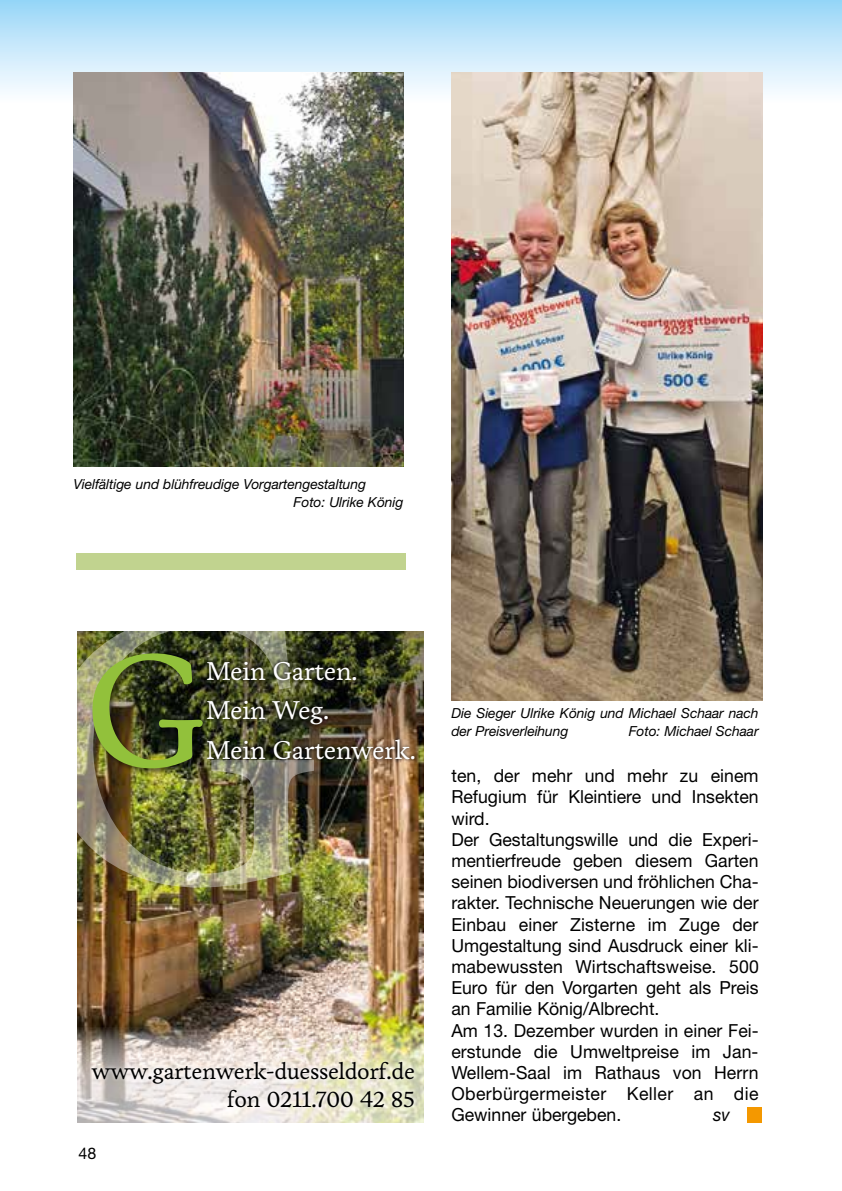
<style>
.page{position:relative;width:842px;height:1191px;background:#fff}
.page>*{position:absolute;margin:0;border:0;box-sizing:border-box;transform-origin:0 0}
.t1{font:404.6px "Minion Pro";color:#fff}
.t2{font:164.4px "Livory";color:#92c13b}
.t3{font:26.4px/39.4px "Livory";letter-spacing:-.02em;color:#fff}
.t4{font:23px/27.6px "Livory";letter-spacing:-.02em;color:#000;text-align:right}
.t5{font:18px/21.2px "Helvetica Neue LT Std";color:#000}
.t6{font:italic 18px "Helvetica Neue LT Std";color:#000}
.t7{font:16px "Helvetica Neue LT Std";color:#000}
.t8{font:italic 13.8px/18px "Helvetica Neue LT Std";letter-spacing:-.005em;color:#000}
</style>
<div class="page">
<div style="left:747px;top:1107px;width:14px;height:15px;background:#f49800"></div>
<div style="left:0;top:0;width:842px;height:102px;background:linear-gradient(to bottom,#98d5f7,#fffeff)"></div>
<img style="left:73px;top:72px;width:331px;height:394px">
<img style="left:452px;top:72px;width:311px;height:629px">
<img style="left:77px;top:768px;width:346px;height:257px">
<img style="left:77px;top:1025px;width:346px;height:98px">
<img style="left:77px;top:632px;width:346px;height:136px">
<svg style="left:88px;top:1057px;width:330px;height:54px"></svg>
<img style="left:211px;top:657px;width:208px;height:106px">
<div style="left:91px;top:652px;width:120px;height:124px;background:#000;opacity:.53"></div>
<div style="left:77px;top:553px;width:329px;height:17px;background:#c1d38f"></div>
<p class="t8" style="left:294px;top:475px;width:111px;text-indent:-220px">Vielfältige und blühfreudige Vorgartengestaltung<br>Foto: Ulrike König</p>
<h1 class="t1" style="left:34px;top:481px;width:291px">G</h1>
<h2 class="t2" style="left:83px;top:612px;width:126px">G</h2>
<h3 class="t3" style="left:206px;top:651px;width:154px">Mein Garten.<br>Mein Weg.</h3>
<h3 class="t3" style="left:206px;top:730px;width:212px">Mein Gartenwerk.</h3>
<p class="t4" style="left:92px;top:1057px;width:325px">www.gartenwerk-duesseldorf.de fon 0211.700 42 85</p>
<p class="t7" style="left:79px;top:1143px;width:19px">48</p>
<p class="t8" style="left:451px;top:704px;width:309px">Die Sieger Ulrike König und Michael Schaar nach der Preisverleihung</p>
<p class="t8" style="left:629px;top:722px;width:131px">Foto: Michael Schaar</p>
<p class="t5" style="left:451px;top:765px;width:309px">ten, der mehr und mehr zu einem<br>Refugium für Kleintiere und Insekten wird.<br>Der Gestaltungswille und die Experi&shy;mentierfreude geben diesem Garten seinen biodiversen und fröhlichen Cha&shy;rakter. Technische Neuerungen wie der<br>Einbau einer Zisterne im Zuge der<br>Umgestaltung sind Ausdruck einer kli&shy;mabewussten Wirtschaftsweise. 500<br>Euro für den Vorgarten geht als Preis an Familie König/Albrecht.<br>Am 13. Dezember wurden in einer Fei&shy;erstunde die Umweltpreise im Jan-<br>Wellem-Saal im Rathaus von Herrn<br>Oberbürgermeister Keller an die<br>Gewinner übergeben.</p>
<p class="t6" style="left:713px;top:1104px;width:18px">sv</p>
</div>
